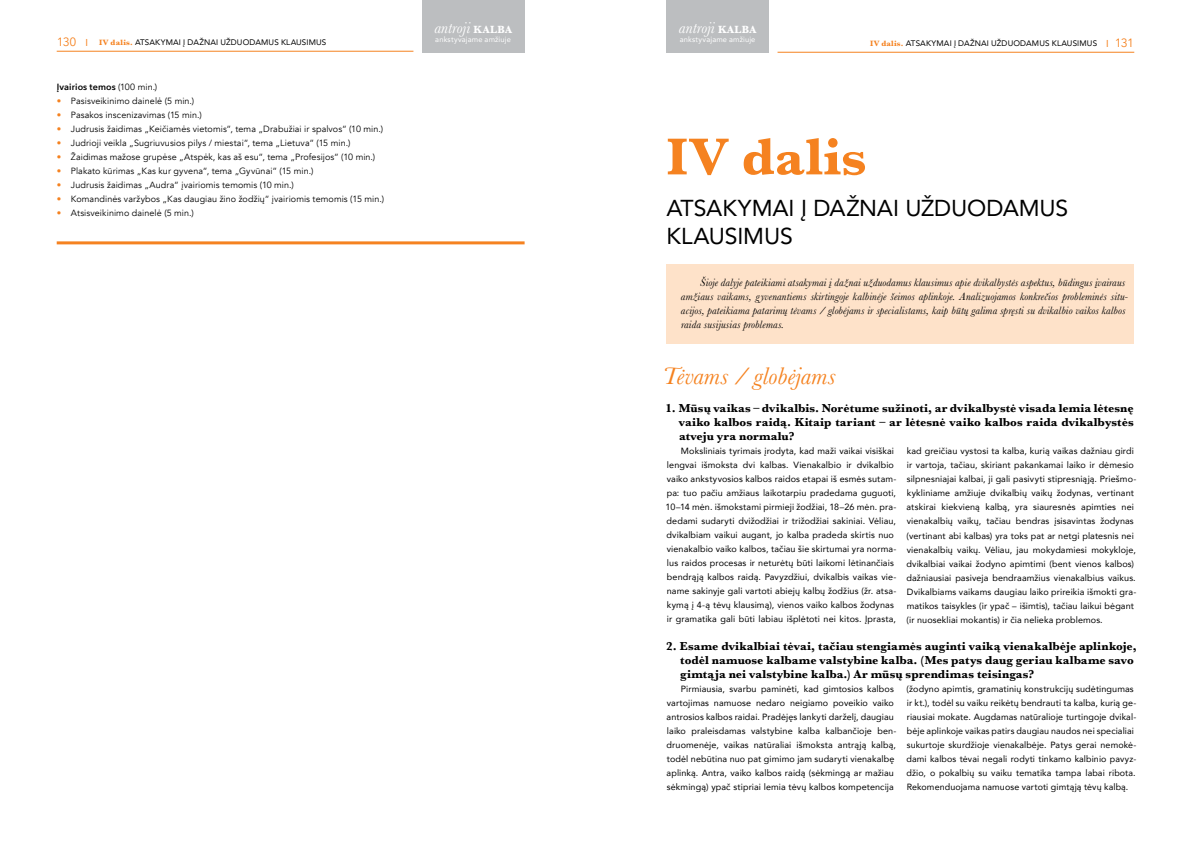
<style>
.page{position:relative;width:1191px;height:842px;background:#fff}
.page>*{position:absolute;margin:0;border:0;box-sizing:border-box;transform-origin:0 0}
.t1{font:700 53.9px "Baskerville";letter-spacing:.015em;color:#f58220}
.t2{font:italic 25px "Baskerville";letter-spacing:.005em;color:#f58220}
.t3{font:23px/28px "Avenir";letter-spacing:-.005em;color:#000}
.t4{font:italic 16.2px "Baskerville";letter-spacing:.005em;color:#fff}
.t5{font:700 12px/14px "Baskerville";letter-spacing:.005em;color:#000;text-align:justify}
.t6{font:italic 11px/14px "Baskerville";letter-spacing:.015em;color:#000}
.t7{font:9px/14px "Avenir";letter-spacing:.01em;color:#000}
.t8{font:9px "Avenir";letter-spacing:.01em;color:#000}
.t9{font:600 9px "Avenir Next";letter-spacing:.015em;color:#000}
.t10{font:8px "Avenir";letter-spacing:.02em;color:#000}
.t11{font:7.6px "Avenir";letter-spacing:.02em;color:#fff}
.s1{font-weight:700;font-style:normal;font-size:10.8px}
.s2{font-family:"Avenir Next";font-size:12px;color:#f58220}
.s3{font-size:10px;color:#f58220}
.s4{font-family:"Baskerville";font-weight:700;color:#f58220}
.s5{font-family:"Avenir";font-weight:400}
.s6{color:#f58220}
</style>
<div class="page">
<div style="left:666px;top:0;width:103px;height:53px;background:#bcbec0"></div>
<div style="left:422px;top:0;width:102px;height:53px;background:#bcbec0"></div>
<hr style="left:777px;top:52px;width:357px;height:1px;background:#f58220">
<hr style="left:57px;top:51px;width:356px;height:1px;background:#f58220">
<div style="left:666px;top:264px;width:468px;height:80px;background:#fee2c9"></div>
<hr style="left:57px;top:241px;width:467px;height:3px;background:#f58220">
<h3 class="t4" style="left:434px;top:17px;width:79px">antroji <span class="s1">KALBA</span></h3>
<p class="t11" style="left:435px;top:33px;width:77px">ankstyvajame amžiuje</p>
<h3 class="t4" style="left:679px;top:17px;width:79px">antroji <span class="s1">KALBA</span></h3>
<p class="t11" style="left:680px;top:33px;width:77px">ankstyvajame amžiuje</p>
<p class="t10" style="left:57px;top:36px;width:271px"><span class="s2">130</span> <span class="s3">I</span> <span class="s4">IV dalis.</span> ATSAKYMAI Į DAŽNAI UŽDUODAMUS KLAUSIMUS</p>
<p class="t10" style="left:870px;top:37px;width:266px"><span class="s4">IV dalis.</span> ATSAKYMAI Į DAŽNAI UŽDUODAMUS KLAUSIMUS <span class="s3">I</span> <span class="s2">131</span></p>
<p class="t9" style="left:57px;top:80px;width:102px">Įvairios temos <span class="s5">(100 min.)</span></p>
<p class="t8" style="left:57px;top:96px;width:139px"><span class="s6">•</span> Pasisveikinimo dainelė (5 min.)</p>
<p class="t8" style="left:57px;top:110px;width:146px"><span class="s6">•</span> Pasakos inscenizavimas (15 min.)</p>
<p class="t8" style="left:57px;top:124px;width:328px"><span class="s6">•</span> Judrusis žaidimas „Keičiamės vietomis“, tema „Drabužiai ir spalvos“ (10 min.)</p>
<p class="t8" style="left:57px;top:138px;width:295px"><span class="s6">•</span> Judrioji veikla „Sugriuvusios pilys / miestai“, tema „Lietuva“ (15 min.)</p>
<p class="t8" style="left:57px;top:152px;width:320px"><span class="s6">•</span> Žaidimas mažose grupėse „Atspėk, kas aš esu“, tema „Profesijos“ (10 min.)</p>
<p class="t8" style="left:57px;top:166px;width:258px"><span class="s6">•</span> Plakato kūrimas „Kas kur gyvena“, tema „Gyvūnai“ (15 min.)</p>
<p class="t8" style="left:57px;top:180px;width:239px"><span class="s6">•</span> Judrusis žaidimas „Audra“ įvairiomis temomis (10 min.)</p>
<p class="t8" style="left:57px;top:194px;width:329px"><span class="s6">•</span> Komandinės varžybos „Kas daugiau žino žodžių“ įvairiomis temomis (15 min.)</p>
<p class="t8" style="left:57px;top:208px;width:139px"><span class="s6">•</span> Atsisveikinimo dainelė (5 min.)</p>
<h1 class="t1" style="left:666px;top:119px;width:202px">IV dalis</h1>
<h3 class="t3" style="left:666px;top:194px;width:403px">ATSAKYMAI Į DAŽNAI UŽDUODAMUS<br>KLAUSIMUS</h3>
<p class="t6" style="left:681px;top:276px;width:449px;text-indent:19px">Šioje dalyje pateikiami atsakymai į dažnai užduodamus klausimus apie dvikalbystės aspektus, būdingus įvairaus amžiaus vaikams, gyvenantiems skirtingoje kalbinėje šeimos aplinkoje. Analizuojamos konkrečios probleminės situ&shy;acijos, pateikiama patarimų tėvams / globėjams ir specialistams, kaip būtų galima spręsti su dvikalbio vaikos kalbos raida susijusias problemas.</p>
<h2 class="t2" style="left:662px;top:360px;width:174px">Tėvams / globėjams</h2>
<h3 class="t5" style="left:679px;top:402px;width:456px;text-indent:-13px">1. Mūsų vaikas – dvikalbis. Norėtume sužinoti, ar dvikalbystė visada lemia lėtesnę vaiko kalbos raidą. Kitaip tariant – ar lėtesnė vaiko kalbos raida dvikalbystės atveju yra normalu?</h3>
<p class="t7" style="left:665px;top:444px;width:232px;text-indent:15px">Moksliniais tyrimais įrodyta, kad maži vaikai visiškai lengvai išmoksta dvi kalbas. Vienakalbio ir dvikalbio vaiko ankstyvosios kalbos raidos etapai iš esmės sutam&shy;pa: tuo pačiu amžiaus laikotarpiu pradedama guguoti, 10–14 mėn. išmokstami pirmieji žodžiai, 18–26 mėn. pra&shy;dedami sudaryti dvižodžiai ir trižodžiai sakiniai. Vėliau, dvikalbiam vaikui augant, jo kalba pradeda skirtis nuo vienakalbio vaiko kalbos, tačiau šie skirtumai yra norma&shy;lus raidos procesas ir neturėtų būti laikomi lėtinančiais bendrąją kalbos raidą. Pavyzdžiui, dvikalbis vaikas vie&shy;name sakinyje gali vartoti abiejų kalbų žodžius (žr. atsa&shy;kymą į 4-ą tėvų klausimą), vienos vaiko kalbos žodynas ir gramatika gali būti labiau išplėtoti nei kitos. Įprasta,</p>
<p class="t7" style="left:906px;top:444px;width:231px">kad greičiau vystosi ta kalba, kurią vaikas dažniau girdi ir vartoja, tačiau, skiriant pakankamai laiko ir dėmesio silpnesniajai kalbai, ji gali pasivyti stipresniąją. Priešmo&shy;kykliniame amžiuje dvikalbių vaikų žodynas, vertinant atskirai kiekvieną kalbą, yra siauresnės apimties nei vienakalbių vaikų, tačiau bendras įsisavintas žodynas (vertinant abi kalbas) yra toks pat ar netgi platesnis nei vienakalbių vaikų. Vėliau, jau mokydamiesi mokykloje, dvikalbiai vaikai žodyno apimtimi (bent vienos kalbos) dažniausiai pasiveja bendraamžius vienakalbius vaikus.<br>Dvikalbiams vaikams daugiau laiko prireikia išmokti gra&shy;matikos taisykles (ir ypač – išimtis), tačiau laikui bėgant (ir nuosekliai mokantis) ir čia nelieka problemos.</p>
<h3 class="t5" style="left:680px;top:640px;width:458px;text-align:left;text-indent:-14px">2. Esame dvikalbiai tėvai, tačiau stengiamės auginti vaiką vienakalbėje aplinkoje, todėl namuose kalbame valstybine kalba. (Mes patys daug geriau kalbame savo gimtąja nei valstybine kalba.) Ar mūsų sprendimas teisingas?</h3>
<p class="t7" style="left:666px;top:682px;width:231px;text-indent:14px">Pirmiausia, svarbu paminėti, kad gimtosios kalbos vartojimas namuose nedaro neigiamo poveikio vaiko antrosios kalbos raidai. Pradėjęs lankyti darželį, daugiau laiko praleisdamas valstybine kalba kalbančioje ben&shy;druomenėje, vaikas natūraliai išmoksta antrąją kalbą, todėl nebūtina nuo pat gimimo jam sudaryti vienakalbę aplinką. Antra, vaiko kalbos raidą (sėkmingą ar mažiau sėkmingą) ypač stipriai lemia tėvų kalbos kompetencija</p>
<p class="t7" style="left:906px;top:682px;width:231px">(žodyno apimtis, gramatinių konstrukcijų sudėtingumas ir kt.), todėl su vaiku reikėtų bendrauti ta kalba, kurią ge&shy;riausiai mokate. Augdamas natūralioje turtingoje dvikal&shy;bėje aplinkoje vaikas patirs daugiau naudos nei specialiai sukurtoje skurdžioje vienakalbėje. Patys gerai nemokė&shy;dami kalbos tėvai negali rodyti tinkamo kalbinio pavyz&shy;džio, o pokalbių su vaiku tematika tampa labai ribota.<br>Rekomenduojama namuose vartoti gimtąją tėvų kalbą.</p>
</div>
